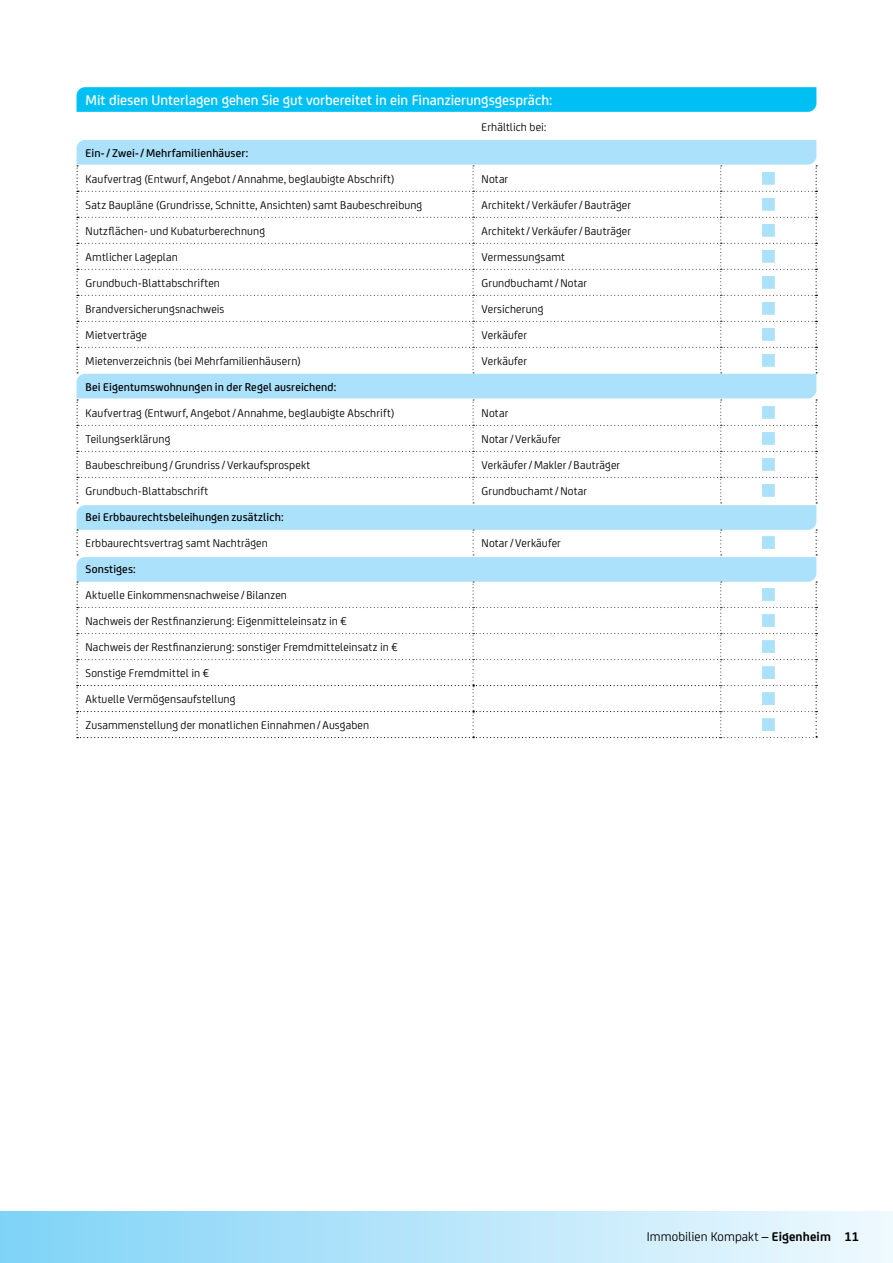
<style>
.page{position:relative;width:893px;height:1263px;background:#fff}
.page>*{position:absolute;margin:0;border:0;box-sizing:border-box;transform-origin:0 0}
.t1{font:500 15px "Uni Credit";color:#fff}
.t2{font:13.5px "Uni Credit";letter-spacing:.005em;color:#000}
.t3{font:12px/26px "Uni Credit";letter-spacing:.01em;color:#000}
.t4{font:500 12px "Uni Credit";letter-spacing:.01em;color:#000}
.s1{font-weight:700}
</style>
<div class="page">
<div style="left:0;top:1212px;width:893px;height:51px;background:linear-gradient(to right,#80d3f7,#f0f9fe)"></div>
<svg style="left:77px;top:87px;width:739px;height:25px;background:#03c0f3"></svg>
<svg style="left:77px;top:140px;width:740px;height:598px"></svg>
<div style="left:762px;top:172px;width:13px;height:13px;background:#abe1fa"></div>
<div style="left:762px;top:198px;width:13px;height:13px;background:#abe1fa"></div>
<div style="left:762px;top:224px;width:13px;height:13px;background:#abe1fa"></div>
<div style="left:762px;top:250px;width:13px;height:13px;background:#abe1fa"></div>
<div style="left:762px;top:276px;width:13px;height:13px;background:#abe1fa"></div>
<div style="left:762px;top:302px;width:13px;height:13px;background:#abe1fa"></div>
<div style="left:762px;top:328px;width:13px;height:13px;background:#abe1fa"></div>
<div style="left:762px;top:354px;width:13px;height:13px;background:#abe1fa"></div>
<div style="left:762px;top:406px;width:13px;height:13px;background:#abe1fa"></div>
<div style="left:762px;top:432px;width:13px;height:13px;background:#abe1fa"></div>
<div style="left:762px;top:458px;width:13px;height:13px;background:#abe1fa"></div>
<div style="left:762px;top:484px;width:13px;height:13px;background:#abe1fa"></div>
<div style="left:762px;top:536px;width:13px;height:13px;background:#abe1fa"></div>
<div style="left:762px;top:588px;width:13px;height:13px;background:#abe1fa"></div>
<div style="left:762px;top:614px;width:13px;height:13px;background:#abe1fa"></div>
<div style="left:762px;top:640px;width:13px;height:13px;background:#abe1fa"></div>
<div style="left:762px;top:666px;width:13px;height:13px;background:#abe1fa"></div>
<div style="left:762px;top:692px;width:13px;height:13px;background:#abe1fa"></div>
<div style="left:762px;top:718px;width:13px;height:13px;background:#abe1fa"></div>
<p class="t1" style="left:86px;top:89px;width:468px">Mit diesen Unterlagen gehen Sie gut vorbereitet in ein Finanzierungsgespräch:</p>
<p class="t3" style="left:482px;top:113px;width:66px">Erhältlich bei:</p>
<p class="t4" style="left:86px;top:144px;width:164px">Ein-/ Zwei-/Mehrfamilienhäuser:</p>
<p class="t3" style="left:86px;top:165px;width:310px">Kaufvertrag (Entwurf, Angebot/Annahme, beglaubigte Abschrift)</p>
<p class="t3" style="left:482px;top:165px;width:28px">Notar</p>
<p class="t3" style="left:86px;top:191px;width:338px">Satz Baupläne (Grundrisse, Schnitte, Ansichten) samt Baubeschreibung</p>
<p class="t3" style="left:482px;top:191px;width:151px">Architekt/Verkäufer/Bauträger</p>
<p class="t3" style="left:86px;top:217px;width:181px">Nutzflächen- und Kubaturberechnung</p>
<p class="t3" style="left:482px;top:217px;width:151px">Architekt/Verkäufer/Bauträger</p>
<p class="t3" style="left:86px;top:243px;width:94px">Amtlicher Lageplan</p>
<p class="t3" style="left:482px;top:243px;width:85px">Vermessungsamt</p>
<p class="t3" style="left:86px;top:269px;width:136px">Grundbuch-Blattabschriften</p>
<p class="t3" style="left:482px;top:269px;width:107px">Grundbuchamt/Notar</p>
<p class="t3" style="left:86px;top:295px;width:140px">Brandversicherungsnachweis</p>
<p class="t3" style="left:482px;top:295px;width:63px">Versicherung</p>
<p class="t3" style="left:86px;top:321px;width:63px">Mietverträge</p>
<p class="t3" style="left:482px;top:321px;width:47px">Verkäufer</p>
<p class="t3" style="left:86px;top:347px;width:217px">Mietenverzeichnis (bei Mehrfamilienhäusern)</p>
<p class="t3" style="left:482px;top:347px;width:47px">Verkäufer</p>
<p class="t4" style="left:86px;top:378px;width:252px">Bei Eigentumswohnungen in der Regel ausreichend:</p>
<p class="t3" style="left:86px;top:399px;width:310px">Kaufvertrag (Entwurf, Angebot/Annahme, beglaubigte Abschrift)</p>
<p class="t3" style="left:482px;top:399px;width:28px">Notar</p>
<p class="t3" style="left:86px;top:425px;width:86px">Teilungserklärung</p>
<p class="t3" style="left:482px;top:425px;width:81px">Notar/Verkäufer</p>
<p class="t3" style="left:86px;top:451px;width:226px">Baubeschreibung /Grundriss /Verkaufsprospekt</p>
<p class="t3" style="left:482px;top:451px;width:140px">Verkäufer/Makler/Bauträger</p>
<p class="t3" style="left:86px;top:477px;width:124px">Grundbuch-Blattabschrift</p>
<p class="t3" style="left:482px;top:477px;width:107px">Grundbuchamt/Notar</p>
<p class="t4" style="left:86px;top:508px;width:199px">Bei Erbbaurechtsbeleihungen zusätzlich:</p>
<p class="t3" style="left:86px;top:529px;width:184px">Erbbaurechtsvertrag samt Nachträgen</p>
<p class="t3" style="left:482px;top:529px;width:81px">Notar/Verkäufer</p>
<p class="t4" style="left:86px;top:560px;width:52px">Sonstiges:</p>
<p class="t3" style="left:86px;top:581px;width:313px">Aktuelle Einkommensnachweise /Bilanzen<br>Nachweis der Restfinanzierung: Eigenmitteleinsatz in €<br>Nachweis der Restfinanzierung: sonstiger Fremdmitteleinsatz in € Sonstige Fremdmittel in €<br>Aktuelle Vermögensaufstellung<br>Zusammenstellung der monatlichen Einnahmen/Ausgaben</p>
<p class="t2" style="left:647px;top:1227px;width:214px">Immobilien Kompakt – <span class="s1">Eigenheim 11</span></p>
</div>
